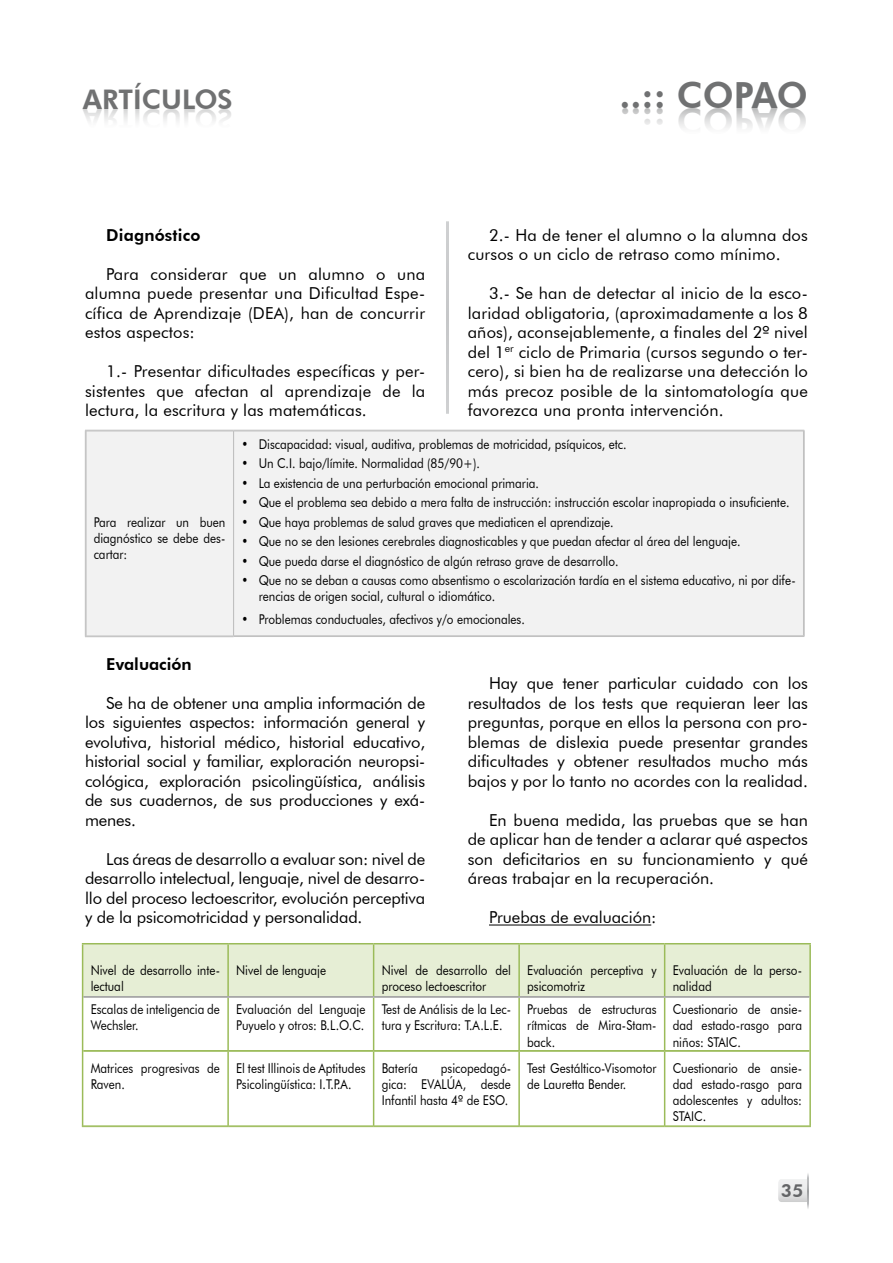
<style>
.page{position:relative;width:893px;height:1263px;background:#fff}
.page>*{position:absolute;margin:0;border:0;box-sizing:border-box;transform-origin:0 0}
.t1{font:800 36px "Futura BT";letter-spacing:-.01em;color:#707172}
.t2{font:800 27px "Futura BT";color:#707172}
.t3{font:800 18px "Futura BT";color:#646567}
.t4{font:16.5px/19.5px "Futura BT";color:#000;text-align:justify}
.t5{font:800 16.5px "Futura BT";letter-spacing:.01em;color:#000}
.t6{font:13.5px/16.2px "Futura BT";color:#000;scale:.87 1}
</style>
<div class="page">
<svg style="left:778px;top:1179px;width:29px;height:23px"></svg>
<svg style="left:807px;top:1173px;width:1px;height:36px"></svg>
<div style="left:87px;top:432px;width:716px;height:204px;background:#f2f2f2"></div>
<hr style="left:85px;top:430px;width:149px;height:1px;background:#c0c0c0">
<hr style="left:86px;top:431px;width:148px;height:1px;background:#c0c0c0">
<hr style="left:85px;top:430px;width:1px;height:207px;background:#c0c0c0">
<hr style="left:86px;top:431px;width:1px;height:205px;background:#c0c0c0">
<hr style="left:234px;top:430px;width:570px;height:1px;background:#c0c0c0">
<hr style="left:234px;top:431px;width:570px;height:1px;background:#c0c0c0">
<hr style="left:803px;top:431px;width:1px;height:205px;background:#c0c0c0">
<hr style="left:804px;top:430px;width:1px;height:206px;background:#c0c0c0">
<hr style="left:85px;top:636px;width:149px;height:1px;background:#c0c0c0">
<hr style="left:234px;top:635px;width:570px;height:1px;background:#c0c0c0">
<hr style="left:234px;top:636px;width:570px;height:1px;background:#c0c0c0">
<hr style="left:233px;top:431px;width:1px;height:205px;background:#c0c0c0">
<hr style="left:489px;top:924px;width:162px;height:1px;background:#000">
<div style="left:83px;top:944px;width:726px;height:52px;background:#e6eed5"></div>
<hr style="left:82px;top:943px;width:146px;height:1px;background:#9bbb59">
<hr style="left:82px;top:944px;width:1px;height:53px;background:#9bbb59">
<hr style="left:228px;top:943px;width:146px;height:1px;background:#9bbb59">
<hr style="left:227px;top:944px;width:2px;height:52px;background:#9bbb59">
<hr style="left:374px;top:943px;width:145px;height:1px;background:#9bbb59">
<hr style="left:373px;top:944px;width:1px;height:52px;background:#9bbb59">
<hr style="left:519px;top:943px;width:146px;height:1px;background:#9bbb59">
<hr style="left:518px;top:944px;width:2px;height:52px;background:#9bbb59">
<hr style="left:665px;top:943px;width:146px;height:1px;background:#9bbb59">
<hr style="left:664px;top:944px;width:1px;height:52px;background:#9bbb59">
<hr style="left:809px;top:944px;width:2px;height:53px;background:#9bbb59">
<hr style="left:82px;top:997px;width:1px;height:54px;background:#9bbb59">
<hr style="left:227px;top:997px;width:2px;height:53px;background:#9bbb59">
<hr style="left:373px;top:997px;width:1px;height:53px;background:#9bbb59">
<hr style="left:518px;top:997px;width:2px;height:53px;background:#9bbb59">
<hr style="left:664px;top:997px;width:1px;height:53px;background:#9bbb59">
<hr style="left:809px;top:997px;width:2px;height:54px;background:#9bbb59">
<hr style="left:82px;top:1051px;width:1px;height:75px;background:#9bbb59">
<hr style="left:227px;top:1051px;width:2px;height:75px;background:#9bbb59">
<hr style="left:373px;top:1051px;width:1px;height:75px;background:#9bbb59">
<hr style="left:518px;top:1051px;width:2px;height:75px;background:#9bbb59">
<hr style="left:664px;top:1051px;width:1px;height:75px;background:#9bbb59">
<hr style="left:809px;top:1051px;width:2px;height:75px;background:#9bbb59">
<hr style="left:83px;top:1050px;width:145px;height:1px;background:#9bbb59">
<hr style="left:83px;top:1051px;width:145px;height:1px;background:#9bbb59">
<hr style="left:228px;top:1050px;width:146px;height:1px;background:#9bbb59">
<hr style="left:228px;top:1051px;width:146px;height:1px;background:#9bbb59">
<hr style="left:374px;top:1050px;width:145px;height:1px;background:#9bbb59">
<hr style="left:374px;top:1051px;width:145px;height:1px;background:#9bbb59">
<hr style="left:519px;top:1050px;width:146px;height:1px;background:#9bbb59">
<hr style="left:519px;top:1051px;width:146px;height:1px;background:#9bbb59">
<hr style="left:665px;top:1050px;width:144px;height:1px;background:#9bbb59">
<hr style="left:665px;top:1051px;width:144px;height:1px;background:#9bbb59">
<hr style="left:82px;top:1125px;width:146px;height:1px;background:#9bbb59">
<hr style="left:82px;top:1126px;width:146px;height:1px;background:#9bbb59">
<hr style="left:228px;top:1125px;width:146px;height:1px;background:#9bbb59">
<hr style="left:228px;top:1126px;width:146px;height:1px;background:#9bbb59">
<hr style="left:374px;top:1125px;width:145px;height:1px;background:#9bbb59">
<hr style="left:374px;top:1126px;width:145px;height:1px;background:#9bbb59">
<hr style="left:519px;top:1125px;width:146px;height:1px;background:#9bbb59">
<hr style="left:519px;top:1126px;width:146px;height:1px;background:#9bbb59">
<hr style="left:665px;top:1125px;width:146px;height:1px;background:#9bbb59">
<hr style="left:665px;top:1126px;width:146px;height:1px;background:#9bbb59">
<hr style="left:83px;top:996px;width:145px;height:1px;background:#a6a6a6">
<hr style="left:83px;top:997px;width:145px;height:1px;background:#a6a6a6">
<hr style="left:228px;top:996px;width:146px;height:1px;background:#a6a6a6">
<hr style="left:228px;top:997px;width:146px;height:1px;background:#a6a6a6">
<hr style="left:374px;top:996px;width:145px;height:1px;background:#a6a6a6">
<hr style="left:374px;top:997px;width:145px;height:1px;background:#a6a6a6">
<hr style="left:519px;top:996px;width:146px;height:1px;background:#a6a6a6">
<hr style="left:519px;top:997px;width:146px;height:1px;background:#a6a6a6">
<hr style="left:665px;top:996px;width:144px;height:1px;background:#a6a6a6">
<hr style="left:665px;top:997px;width:144px;height:1px;background:#a6a6a6">
<hr style="left:446px;top:221px;width:2px;height:194px;background:#cbcccd">
<h2 class="t2" style="left:83px;top:82px;width:151px">ARTÍCULOS</h2>
<h1 class="t1" style="left:619px;top:74px;width:190px">..:: COPAO</h1>
<p class="t5" style="left:106px;top:225px;width:96px">Diagnóstico</p>
<p class="t4" style="left:85px;top:264px;width:342px;text-indent:21px">Para considerar que un alumno o una alumna puede presentar una Dificultad Espe&shy;cífica de Aprendizaje (DEA), han de concurrir estos aspectos:</p>
<p class="t4" style="left:85px;top:361px;width:342px;text-indent:21px">1.- Presentar dificultades específicas y per&shy;sistentes que afectan al aprendizaje de la lectura, la escritura y las matemáticas.</p>
<p class="t4" style="left:468px;top:225px;width:342px;text-indent:21px">2.- Ha de tener el alumno o la alumna dos cursos o un ciclo de retraso como mínimo.</p>
<p class="t4" style="left:468px;top:283px;width:342px;text-indent:21px">3.- Se han de detectar al inicio de la esco&shy;laridad obligatoria, (aproximadamente a los 8 años), aconsejablemente, a finales del 2º nivel del 1<sup>er</sup> ciclo de Primaria (cursos segundo o ter&shy;cero), si bien ha de realizarse una detección lo más precoz posible de la sintomatología que favorezca una pronta intervención.</p>
<p class="t6" style="left:94px;top:513px;width:153px;text-align:justify">Para realizar un buen diagnóstico se debe des&shy;cartar:</p>
<p class="t6" style="left:242px;top:435px;width:444px">• Discapacidad: visual, auditiva, problemas de motricidad, psíquicos, etc.</p>
<p class="t6" style="left:242px;top:455px;width:275px">• Un C.I. bajo/límite. Normalidad (85/90+).</p>
<p class="t6" style="left:242px;top:474px;width:343px">• La existencia de una perturbación emocional primaria.</p>
<p class="t6" style="left:242px;top:494px;width:631px">• Que el problema sea debido a mera falta de instrucción: instrucción escolar inapropiada o insuficiente.</p>
<p class="t6" style="left:242px;top:513px;width:429px">• Que haya problemas de salud graves que mediaticen el aprendizaje.</p>
<p class="t6" style="left:242px;top:533px;width:575px">• Que no se den lesiones cerebrales diagnosticables y que puedan afectar al área del lenguaje.</p>
<p class="t6" style="left:242px;top:552px;width:435px">• Que pueda darse el diagnóstico de algún retraso grave de desarrollo.</p>
<p class="t6" style="left:259px;top:572px;width:619px;text-indent:-17px">• Que no se deban a causas como absentismo o escolarización tardía en el sistema educativo, ni por dife&shy;rencias de origen social, cultural o idiomático.</p>
<p class="t6" style="left:242px;top:611px;width:327px">• Problemas conductuales, afectivos y/o emocionales.</p>
<p class="t5" style="left:106px;top:654px;width:87px">Evaluación</p>
<p class="t4" style="left:85px;top:693px;width:342px;text-indent:21px">Se ha de obtener una amplia información de los siguientes aspectos: información general y evolutiva, historial médico, historial educativo, historial social y familiar, exploración neuropsi&shy;cológica, exploración psicolingüística, análisis de sus cuadernos, de sus producciones y exá&shy;menes.</p>
<p class="t4" style="left:85px;top:849px;width:342px;text-indent:21px">Las áreas de desarrollo a evaluar son: nivel de desarrollo intelectual, lenguaje, nivel de desarro&shy;llo del proceso lectoescritor, evolución perceptiva y de la psicomotricidad y personalidad.</p>
<p class="t4" style="left:468px;top:673px;width:342px;text-indent:21px">Hay que tener particular cuidado con los resultados de los tests que requieran leer las preguntas, porque en ellos la persona con pro&shy;blemas de dislexia puede presentar grandes dificultades y obtener resultados mucho más bajos y por lo tanto no acordes con la realidad.</p>
<p class="t4" style="left:468px;top:810px;width:342px;text-indent:21px">En buena medida, las pruebas que se han de aplicar han de tender a aclarar qué aspectos son deficitarios en su funcionamiento y qué áreas trabajar en la recuperación.</p>
<p class="t4" style="left:489px;top:907px;width:169px">Pruebas de evaluación:</p>
<p class="t6" style="left:91px;top:962px;width:150px">Nivel de desarrollo inte&shy;lectual</p>
<p class="t6" style="left:236px;top:962px;width:105px">Nivel de lenguaje</p>
<p class="t6" style="left:382px;top:962px;width:150px">Nivel de desarrollo del proceso lectoescritor</p>
<p class="t6" style="left:527px;top:962px;width:150px">Evaluación perceptiva y psicomotriz</p>
<p class="t6" style="left:673px;top:962px;width:150px">Evaluación de la perso&shy;nalidad</p>
<p class="t6" style="left:91px;top:1001px;width:150px">Escalas de inteligencia de<br>Wechsler.</p>
<p class="t6" style="left:236px;top:1001px;width:150px">Evaluación del Lenguaje<br>Puyuelo y otros: B.L.O.C.</p>
<p class="t6" style="left:382px;top:1001px;width:150px">Test de Análisis de la Lec&shy;tura y Escritura: T.A.L.E.</p>
<p class="t6" style="left:527px;top:1001px;width:150px;text-align:justify">Pruebas de estructuras rítmicas de Mira-Stam&shy;back.</p>
<p class="t6" style="left:673px;top:1001px;width:150px;text-align:justify">Cuestionario de ansie&shy;dad estado-rasgo para niños: STAIC.</p>
<p class="t6" style="left:91px;top:1059px;width:150px">Matrices progresivas de<br>Raven.</p>
<p class="t6" style="left:236px;top:1059px;width:150px">El test Illinois de Aptitudes<br>Psicolingüística: I.T.P.A.</p>
<p class="t6" style="left:382px;top:1059px;width:43px">Batería</p>
<p class="t6" style="left:382px;top:1059px;width:150px;text-align:justify;text-indent:59px">psicopedagó&shy;gica: EVALÚA, desde Infantil hasta 4º de ESO.</p>
<p class="t6" style="left:527px;top:1059px;width:150px">Test Gestáltico-Visomotor de Lauretta Bender.</p>
<p class="t6" style="left:673px;top:1059px;width:150px;text-align:justify">Cuestionario de ansie&shy;dad estado-rasgo para adolescentes y adultos:<br>STAIC.</p>
<p class="t3" style="left:781px;top:1180px;width:24px">35</p>
</div>
